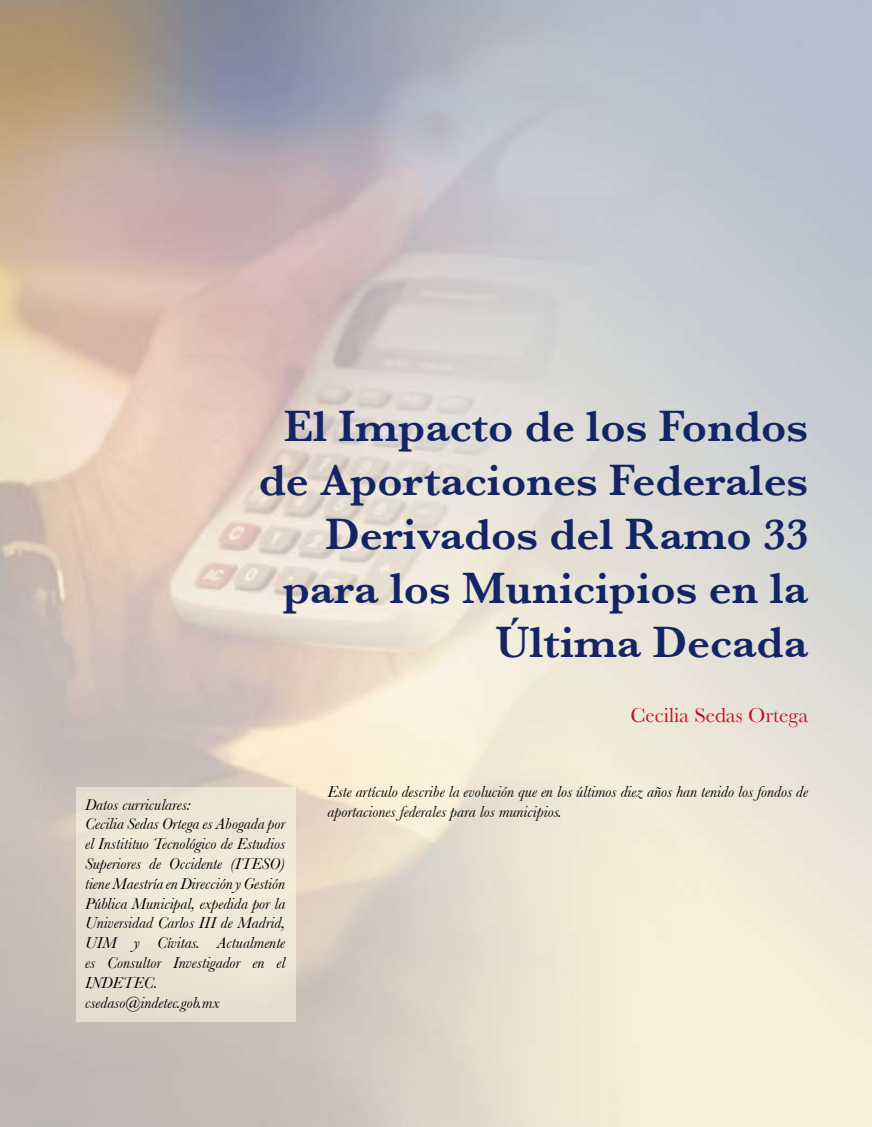
<style>
.page{position:relative;width:872px;height:1127px;background:#fff}
.page>*{position:absolute;margin:0;border:0;box-sizing:border-box;transform-origin:0 0}
.t1{font:600 45px/54px "Baskerville";color:#142565;text-align:right}
.t2{font:21px "Baskerville";color:#cd071e}
.t3{font:italic 16.5px/19.8px "Baskerville";color:#000}
</style>
<div class="page">
<div style="left:77px;top:787px;width:219px;height:235px;background:#efe5d3"></div>
<h1 class="t1" style="left:259px;top:399px;width:551px">El Impacto de los Fondos de Aportaciones Federales<br>Derivados del Ramo 33 para los Municipios en la<br>Última Decada</h1>
<p class="t3" style="left:85px;top:794px;width:202px">Datos curriculares:<br>Cecilia Sedas Ortega es Abogada por el Institituo Tecnológico de Estudios<br>Superiores de Occidente (ITESO) tiene Maestría en Dirección y Gestión<br>Pública Municipal, expedida por la<br>Universidad Carlos III de Madrid,<br>UIM y Cívitas. Actualmente es Consultor Investigador en el<br>INDETEC. csedaso@indetec.gob.mx</p>
<p class="t2" style="left:630px;top:702px;width:179px">Cecilia Sedas Ortega</p>
<p class="t3" style="left:327px;top:782px;width:482px">Este artículo describe la evolución que en los últimos diez años han tenido los fondos de aportaciones federales para los municipios.</p>
</div>
